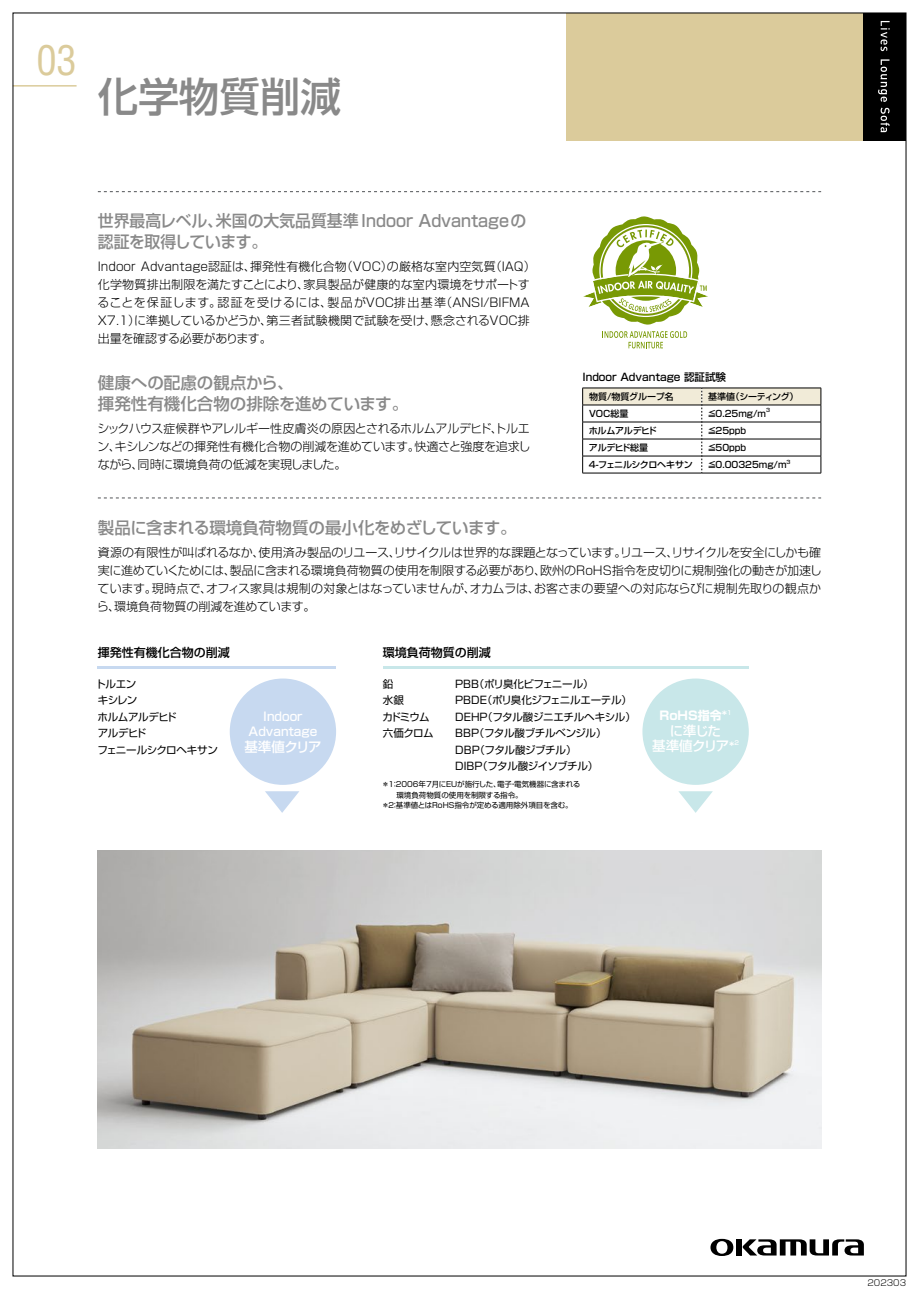
<style>
.page{position:relative;width:919px;height:1289px;background:#fff}
.page>*{position:absolute;margin:0;border:0;box-sizing:border-box;transform-origin:0 0}
.t1{font:500 40.5px "Shin Go Pro";color:#898989}
.t2{font:condensed 40.35px "Helvetica LT Std";color:#dbcb9b}
.t3{font:500 16.5px/21px "Shin Go Pro";color:#898989}
.t4{font:500 16.5px "Shin Go Pro";letter-spacing:-.03em;color:#898989}
.t5{font:500 16.5px "Shin Go Pro";color:#898989;scale:.96 1}
.t6{font:500 16.5px/21px "Shin Go Pro";letter-spacing:-.025em;color:#898989;scale:.96 1}
.t7{font:500 13.5px "Shin Go Pro";letter-spacing:-.045em;color:#fff}
.t8{font:300 12px/18px "Shin Go Pro";color:#000}
.t9{font:300 12px/18px "Shin Go Pro";letter-spacing:-.025em;color:#000}
.t10{font:300 12px "Shin Go Pro";letter-spacing:-.02em;color:#000}
.t11{font:500 12px "Shin Go Pro";color:#000}
.t12{font:500 12px/15px "Shin Go Pro";color:#fff;text-align:center}
.t13{font:300 12px "Shin Go Pro";letter-spacing:.025em;color:#000}
.t14{font:300 12px "Shin Go Pro";letter-spacing:-.05em;color:#000}
.t15{font:300 12px "Shin Go Pro";letter-spacing:-.035em;color:#000}
.t16{font:300 12px "Shin Go Pro";letter-spacing:.105em;color:#000}
.t17{font:300 12px "Shin Go Pro";letter-spacing:.095em;color:#000}
.t18{font:700 12px "Shin Go Pro";color:#fff}
.t19{font:10.5px/16.5px "Shin Go Pro";letter-spacing:-.03em;color:#000}
.t20{font:500 10.5px "Shin Go Pro";color:#000}
.t21{font:10.5px/16.5px "Shin Go Pro";letter-spacing:-.065em;color:#000}
.t22{font:10.5px "Shin Go Pro";letter-spacing:-.055em;color:#000}
.t23{font:500 9px "Shin Go Pro";letter-spacing:-.005em;color:#000}
.t24{font:500 9px "Shin Go Pro";letter-spacing:-.04em;color:#000}
.t25{font:500 9px "Shin Go Pro";letter-spacing:-.025em;color:#000}
.t26{font:500 9px "Shin Go Pro";letter-spacing:-.03em;color:#000}
.t27{font:300 8.55px "Shin Go Pro";color:#000}
.t28{font:7.5px/10.5px "Shin Go Pro";color:#000}
.t29{font:500 6px "Shin Go Pro";color:#fff}
.t30{font:500 5.25px "Shin Go Pro";color:#000}
.s1{font-size:12px}
</style>
<div class="page">
<svg style="left:98px;top:191px;width:723px;height:1px"></svg>
<svg style="left:98px;top:497px;width:723px;height:1px"></svg>
<hr style="left:98px;top:665px;width:238px;height:3px;background:#c7d9f0">
<hr style="left:383px;top:665px;width:365px;height:3px;background:#c8e7e9">
<div style="left:230px;top:678px;width:106px;height:106px;background:#c7d9f0;border-radius:50%"></div>
<svg style="left:265px;top:791px;width:34px;height:21px"></svg>
<div style="left:642px;top:678px;width:106px;height:106px;background:#c8e7e9;border-radius:50%"></div>
<svg style="left:678px;top:791px;width:34px;height:21px"></svg>
<hr style="left:582px;top:473px;width:119px;height:1px;background:#000">
<hr style="left:701px;top:473px;width:120px;height:1px;background:#000">
<svg style="left:582px;top:388px;width:239px;height:85px"></svg>
<svg style="left:583px;top:216px;width:125px;height:132px"></svg>
<img style="left:98px;top:850px;width:723px;height:298px">
<div style="left:735px;top:1239px;width:6px;height:16px;background:#000"></div>
<svg style="left:710px;top:1238px;width:23px;height:17px"></svg>
<svg style="left:742px;top:1239px;width:121px;height:16px"></svg>
<div style="left:566px;top:13px;width:297px;height:127px;background:#dbcb9b"></div>
<div style="left:863px;top:13px;width:43px;height:127px;background:#000"></div>
<svg style="left:880px;top:21px;width:9px;height:30px"></svg>
<svg style="left:878px;top:59px;width:11px;height:73px"></svg>
<hr style="left:13px;top:85px;width:64px;height:2px;background:#dbcb9b">
<h2 class="t2" style="left:36px;top:35px;width:42px">03</h2>
<h1 class="t1" style="left:98px;top:64px;width:245px">化学物質削減</h1>
<h3 class="t5" style="left:216px;top:207px;width:325px">米国の大気品質基準 Indoor Advantageの</h3>
<h3 class="t6" style="left:98px;top:208px;width:178px">世界最高レベル、<br>認証を取得しています。</h3>
<p class="t8" style="left:341px;top:256px;width:53px">（VOC）</p>
<p class="t8" style="left:489px;top:256px;width:47px">（IAQ(</p>
<p class="t8" style="left:387px;top:256px;width:110px">の厳格な室内空気質</p>
<p class="t8" style="left:250px;top:256px;width:98px">揮発性有機化合物</p>
<p class="t8" style="left:98px;top:256px;width:433px">Indoor Advantage認証は、<br>化学物質排出制限を満たすことにより家具製品が健康的な室内環境をサポートす</p>
<p class="t8" style="left:297px;top:274px;width:13px">、</p>
<p class="t8" style="left:440px;top:292px;width:91px">（ANSI/BIFMA</p>
<p class="t16" style="left:327px;top:293px;width:120px">製品がVOC排出基準</p>
<p class="t17" style="left:217px;top:293px;width:116px">認証を受けるには、</p>
<p class="t8" style="left:97px;top:292px;width:125px">ることを保証します。</p>
<p class="t9" style="left:98px;top:310px;width:175px">X7.1）<br>出量を確認する必要があります。</p>
<h3 class="t3" style="left:98px;top:370px;width:312px">健康への配慮の観点から、<br>揮発性有機化合物の排除を進めています。</h3>
<p class="t10" style="left:97px;top:418px;width:434px">シックハウス症候群やアレルギー性皮膚炎の原因とされるホルムアルデヒドトルエ</p>
<p class="t9" style="left:414px;top:418px;width:117px;text-indent:76px">、<br>快適さと強度を追求し</p>
<p class="t13" style="left:266px;top:311px;width:171px">第三者試験機関で試験を受け、</p>
<p class="t14" style="left:134px;top:311px;width:140px">に準拠しているかどうか、</p>
<p class="t8" style="left:430px;top:310px;width:100px">懸念されるVOC排</p>
<p class="t8" style="left:115px;top:436px;width:306px">キシレンなどの揮発性有機化合物の削減を進めています。</p>
<p class="t8" style="left:97px;top:436px;width:25px">ン、</p>
<p class="t8" style="left:98px;top:454px;width:47px">ながら、</p>
<p class="t8" style="left:138px;top:454px;width:210px">同時に環境負荷の低減を実現しました。</p>
<h3 class="t4" style="left:98px;top:514px;width:420px">製品に含まれる環境負荷物質の最小化をめざしています。</h3>
<p class="t20" style="left:582px;top:369px;width:145px">Indoor Advantage 認証試験</p>
<p class="t23" style="left:589px;top:389px;width:86px">物質/物質グループ名</p>
<p class="t23" style="left:730px;top:389px;width:69px">（シーティング(</p>
<p class="t23" style="left:708px;top:389px;width:28px">基準値</p>
<p class="t23" style="left:589px;top:406px;width:41px">VOC総量</p>
<p class="t30" style="left:766px;top:406px;width:5px">3</p>
<p class="t23" style="left:707px;top:406px;width:60px">≦0.25mg m/</p>
<p class="t25" style="left:588px;top:423px;width:69px">ホルムアルデヒド</p>
<p class="t23" style="left:707px;top:423px;width:40px">≦25ppb</p>
<p class="t26" style="left:589px;top:440px;width:61px">アルデヒド総量</p>
<p class="t23" style="left:707px;top:440px;width:40px">≦50ppb</p>
<p class="t24" style="left:588px;top:457px;width:106px">４-フェニルシクロヘキサン</p>
<p class="t30" style="left:786px;top:457px;width:5px">3</p>
<p class="t23" style="left:707px;top:457px;width:81px">≦0.00325mg m/</p>
<p class="t8" style="left:230px;top:542px;width:593px;text-indent:-132px">資源の有限性が叫ばれるなか、<br>製品に含まれる環境負荷物質の使用を制限する必要があり欧州のRoHS指令を皮切りに規制強化の動きが加速し</p>
<p class="t8" style="left:534px;top:560px;width:13px">、</p>
<p class="t8" style="left:258px;top:542px;width:369px">使用済み製品のリユースリサイクルは世界的な課題となっています。</p>
<p class="t8" style="left:389px;top:542px;width:13px">、</p>
<p class="t9" style="left:620px;top:542px;width:202px">リユースリサイクルを安全にしかも確</p>
<p class="t8" style="left:666px;top:542px;width:13px">、</p>
<p class="t15" style="left:98px;top:560px;width:139px">実に進めていくためには、</p>
<p class="t8" style="left:534px;top:578px;width:289px">お客さまの要望への対応ならびに規制先取りの観点か</p>
<p class="t8" style="left:206px;top:578px;width:271px">オフィス家具は規制の対象とはなっていませんが、</p>
<p class="t8" style="left:152px;top:578px;width:62px">現時点で、</p>
<p class="t8" style="left:114px;top:578px;width:203px;text-indent:-17px">ています。<br>環境負荷物質の削減を進めています。</p>
<p class="t8" style="left:470px;top:578px;width:71px">オカムラは、</p>
<p class="t8" style="left:97px;top:596px;width:25px">ら、</p>
<p class="t11" style="left:383px;top:642px;width:109px">環境負荷物質の削減</p>
<p class="t11" style="left:98px;top:642px;width:133px">揮発性有機化合物の削減</p>
<p class="t19" style="left:95px;top:674px;width:124px">トルエン<br>キシレン<br>ホルムアルデヒド<br>アルデヒド<br>フェニールシクロヘキサン</p>
<p class="t21" style="left:382px;top:674px;width:53px">鉛<br>水銀<br>カドミウム六価クロム</p>
<p class="t22" style="left:474px;top:675px;width:121px">（ポリ臭化ビフェニール(</p>
<p class="t19" style="left:455px;top:674px;width:25px">PBB</p>
<p class="t19" style="left:481px;top:690px;width:152px">（ポリ臭化ジフェニルエーテル(</p>
<p class="t19" style="left:482px;top:690px;width:155px;text-indent:-27px">PBDE<br>（フタル酸ジニエチルヘキシル(</p>
<p class="t12" style="left:248px;top:707px;width:70px">Indoor<br>Advantage</p>
<p class="t7" style="left:244px;top:735px;width:79px">基準値クリア</p>
<p class="t19" style="left:474px;top:707px;width:134px;text-indent:-19px">DEHP<br>（フタル酸ブチルベンジル(</p>
<p class="t19" style="left:474px;top:723px;width:103px;text-indent:-19px">BBP<br>（フタル酸ジブチル(</p>
<p class="t19" style="left:477px;top:740px;width:123px;text-indent:-22px">DBP<br>（フタル酸ジイソブチル(</p>
<p class="t19" style="left:455px;top:756px;width:29px">DIBP</p>
<p class="t28" style="left:387px;top:778px;width:115px">１：2006年7月にEUが施行した、</p>
<p class="t28" style="left:497px;top:778px;width:85px">電子電気機器に含まれる</p>
<p class="t28" style="left:382px;top:778px;width:9px">＊</p>
<p class="t28" style="left:509px;top:778px;width:9px">・</p>
<p class="t28" style="left:396px;top:788px;width:128px">環境負荷物質の使用を制限する指令。</p>
<p class="t28" style="left:396px;top:788px;width:178px;text-indent:-13px">　　<br>基準値とはRoHS指令が定める適用除外項目を含む。</p>
<p class="t28" style="left:387px;top:799px;width:13px">２：</p>
<p class="t28" style="left:382px;top:799px;width:9px">＊</p>
<p class="t18" style="left:659px;top:705px;width:64px">RoHS指令</p>
<p class="t7" style="left:670px;top:720px;width:53px">に準じた</p>
<p class="t29" style="left:721px;top:707px;width:11px">1<span class="s1">*</span></p>
<p class="t7" style="left:652px;top:735px;width:79px">基準値クリア</p>
<p class="t29" style="left:729px;top:738px;width:11px">2<span class="s1">*</span></p>
<p class="t27" style="left:867px;top:1275px;width:40px">202303</p>
</div>
